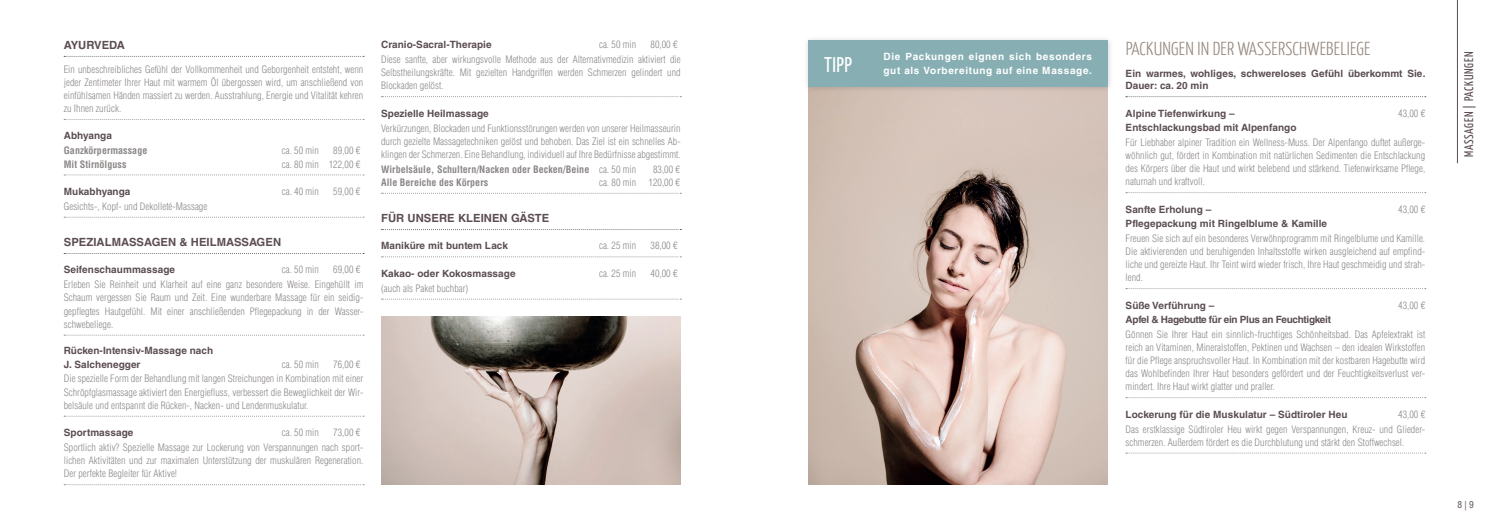
<style>
.page{position:relative;width:1489px;height:525px;background:#fff}
.page>*{position:absolute;margin:0;border:0;box-sizing:border-box;transform-origin:0 0}
.t1{font:21.25px "Yanone Kaffeesatz";color:#fff}
.t2{font:300 18.75px "Yanone Kaffeesatz";letter-spacing:.01em;color:#94877d}
.t3{font:12.5px "Yanone Kaffeesatz";letter-spacing:.06em;color:#5b4d50}
.t4{font:700 11.25px "Helvetica LT Std";letter-spacing:.005em;color:#5b4d50}
.t5{font:300 condensed 10px/13.1px "Helvetica LT Std";letter-spacing:.005em;color:#8c8787}
.t6{font:700 10px/13.1px "Helvetica LT Std";letter-spacing:.005em;color:#5b4d50}
.t7{font:700 condensed 10px "Helvetica LT Std";letter-spacing:.005em;color:#8c8787}
.t8{font:700 10px/13.8px "Helvetica LT Std";letter-spacing:.065em;color:#fff}
.t9{font:700 10px "Helvetica LT Std";letter-spacing:-.03em;color:#5b4d50}
.t10{font:condensed 9.38px "Helvetica LT Std";color:#5b4d50}
.s1{font-weight:300}
</style>
<div class="page">
<svg style="left:64px;top:56px;width:300px;height:1px"></svg>
<svg style="left:64px;top:119px;width:300px;height:1px"></svg>
<svg style="left:64px;top:174px;width:300px;height:1px"></svg>
<svg style="left:64px;top:217px;width:300px;height:1px"></svg>
<svg style="left:64px;top:253px;width:300px;height:1px"></svg>
<svg style="left:64px;top:334px;width:300px;height:1px"></svg>
<svg style="left:64px;top:415px;width:300px;height:1px"></svg>
<svg style="left:64px;top:484px;width:300px;height:1px"></svg>
<svg style="left:381px;top:96px;width:300px;height:1px"></svg>
<svg style="left:381px;top:193px;width:300px;height:1px"></svg>
<svg style="left:381px;top:229px;width:300px;height:1px"></svg>
<svg style="left:381px;top:256px;width:300px;height:1px"></svg>
<svg style="left:381px;top:298px;width:300px;height:1px"></svg>
<img style="left:381px;top:316px;width:299px;height:168px">
<img style="left:808px;top:92px;width:299px;height:392px">
<svg style="left:1125px;top:96px;width:300px;height:1px"></svg>
<svg style="left:1125px;top:192px;width:300px;height:1px"></svg>
<svg style="left:1125px;top:288px;width:300px;height:1px"></svg>
<svg style="left:1125px;top:397px;width:300px;height:1px"></svg>
<svg style="left:1125px;top:452px;width:300px;height:1px"></svg>
<div style="left:802px;top:35px;width:311px;height:57px;background:#5b4d50;opacity:.25"></div>
<div style="left:808px;top:41px;width:299px;height:46px;background:#87afb3"></div>
<hr style="left:1456px;top:0;width:1px;height:163px;background:#5b4d50">
<p class="t4" style="left:64px;top:38px;width:63px">AYURVEDA</p>
<p class="t5" style="left:64px;top:62px;width:301px;text-align:justify">Ein unbeschreibliches Gefühl der Vollkommenheit und Geborgenheit entsteht, wenn jeder Zentimeter Ihrer Haut mit warmem Öl übergossen wird, um anschließend von einfühlsamen Händen massiert zu werden. Ausstrahlung, Energie und Vitalität kehren zu Ihnen zurück.</p>
<p class="t6" style="left:64px;top:129px;width:50px">Abhyanga</p>
<p class="t7" style="left:64px;top:144px;width:85px">Ganzkörpermassage</p>
<p class="t5" style="left:282px;top:144px;width:39px">ca. 50 min</p>
<p class="t5" style="left:333px;top:144px;width:28px">89,00 €</p>
<p class="t7" style="left:64px;top:157px;width:64px">Mit Stirnölguss</p>
<p class="t5" style="left:282px;top:157px;width:80px">ca. 80 min 122,00 €</p>
<p class="t6" style="left:64px;top:184px;width:68px">Mukabhyanga</p>
<p class="t5" style="left:282px;top:184px;width:39px">ca. 40 min</p>
<p class="t5" style="left:333px;top:184px;width:28px">59,00 €</p>
<p class="t5" style="left:64px;top:199px;width:145px">Gesichts-, Kopf- und Dekolleté-Massage</p>
<p class="t4" style="left:64px;top:235px;width:219px">SPEZIALMASSAGEN &amp; HEILMASSAGEN</p>
<p class="t6" style="left:64px;top:263px;width:113px">Seifenschaummassage</p>
<p class="t5" style="left:282px;top:263px;width:39px">ca. 50 min</p>
<p class="t5" style="left:64px;top:262px;width:301px;line-height:14.9px;text-indent:269px">69,00 €<br>Erleben Sie Reinheit und Klarheit auf eine ganz besondere Weise. Eingehüllt im</p>
<p class="t5" style="left:64px;top:291px;width:301px;text-align:justify">Schaum vergessen Sie Raum und Zeit. Eine wunderbare Massage für ein seidig&shy;gepflegtes Hautgefühl. Mit einer anschließenden Pflegepackung in der Wasser&shy;schwebeliege.</p>
<p class="t6" style="left:64px;top:344px;width:151px">Rücken-Intensiv-Massage nach<br>J. Salchenegger</p>
<p class="t5" style="left:282px;top:357px;width:39px">ca. 50 min</p>
<p class="t5" style="left:64px;top:356px;width:301px;line-height:14.9px;text-indent:269px">76,00 €<br>Die spezielle Form der Behandlung mit langen Streichungen in Kombination mit einer</p>
<p class="t5" style="left:64px;top:385px;width:301px">Schröpfglasmassage aktiviert den Energiefluss, verbessert die Beweglichkeit der Wir&shy;belsäule und entspannt die Rücken-, Nacken- und Lendenmuskulatur.</p>
<p class="t6" style="left:64px;top:425px;width:71px">Sportmassage</p>
<p class="t5" style="left:282px;top:425px;width:39px">ca. 50 min</p>
<p class="t5" style="left:64px;top:424px;width:301px;line-height:14.9px;text-indent:269px">73,00 €<br>Sportlich aktiv? Spezielle Massage zur Lockerung von Verspannungen nach sport-</p>
<p class="t5" style="left:64px;top:453px;width:301px">lichen Aktivitäten und zur maximalen Unterstützung der muskulären Regeneration.<br>Der perfekte Begleiter für Aktive!</p>
<p class="t6" style="left:381px;top:38px;width:112px">Cranio-Sacral-Therapie</p>
<p class="t5" style="left:599px;top:38px;width:39px">ca. 50 min</p>
<p class="t5" style="left:381px;top:37px;width:301px;line-height:14.9px;text-indent:269px">80,00 €<br>Diese sanfte, aber wirkungsvolle Methode aus der Alternativmedizin aktiviert die</p>
<p class="t5" style="left:381px;top:66px;width:301px">Selbstheilungskräfte. Mit gezielten Handgriffen werden Schmerzen gelindert und<br>Blockaden gelöst.</p>
<p class="t6" style="left:381px;top:106px;width:109px">Spezielle Heilmassage</p>
<p class="t5" style="left:381px;top:121px;width:301px;text-align:justify">Verkürzungen, Blockaden und Funktionsstörungen werden von unserer Heilmasseurin durch gezielte Massagetechniken gelöst und behoben. Das Ziel ist ein schnelles Ab&shy;klingen der Schmerzen. Eine Behandlung, individuell auf Ihre Bedürfnisse abgestimmt.</p>
<p class="t7" style="left:381px;top:163px;width:256px">Wirbelsäule, Schultern/Nacken oder Becken/Beine <span class="s1">ca. 50 min</span></p>
<p class="t5" style="left:653px;top:162px;width:28px">83,00 €</p>
<p class="t7" style="left:381px;top:176px;width:109px">Alle Bereiche des Körpers</p>
<p class="t5" style="left:599px;top:175px;width:82px">ca. 80 min 120,00 €</p>
<p class="t4" style="left:381px;top:211px;width:170px">FÜR UNSERE KLEINEN GÄSTE</p>
<p class="t6" style="left:381px;top:239px;width:128px">Maniküre mit buntem Lack</p>
<p class="t5" style="left:599px;top:239px;width:39px">ca. 25 min</p>
<p class="t5" style="left:650px;top:239px;width:28px">38,00 €</p>
<p class="t6" style="left:381px;top:266px;width:136px">Kakao- oder Kokosmassage</p>
<p class="t5" style="left:599px;top:266px;width:39px">ca. 25 min</p>
<p class="t5" style="left:650px;top:266px;width:28px">40,00 €</p>
<p class="t5" style="left:381px;top:281px;width:89px">(auch als Paket buchbar)</p>
<h2 class="t2" style="left:1125px;top:37px;width:246px">PACKUNGEN IN DER WASSERSCHWEBELIEGE</h2>
<p class="t6" style="left:1125px;top:67px;width:301px;line-height:12.5px">Ein warmes, wohliges, schwereloses Gefühl überkommt Sie.<br>Dauer: ca. 20 min</p>
<p class="t6" style="left:1125px;top:106px;width:111px">Alpine Tiefenwirkung –</p>
<p class="t5" style="left:1397px;top:106px;width:28px">43,00 €</p>
<p class="t6" style="left:1125px;top:121px;width:172px">Entschlackungsbad mit Alpenfango</p>
<p class="t5" style="left:1125px;top:135px;width:301px;text-align:justify">Für Liebhaber alpiner Tradition ein Wellness-Muss. Der Alpenfango duftet außerge&shy;wöhnlich gut, fördert in Kombination mit natürlichen Sedimenten die Entschlackung des Körpers über die Haut und wirkt belebend und stärkend. Tiefenwirksame Pflege, naturnah und kraftvoll.</p>
<p class="t6" style="left:1125px;top:202px;width:87px">Sanfte Erholung –</p>
<p class="t5" style="left:1397px;top:202px;width:28px">43,00 €</p>
<p class="t6" style="left:1125px;top:216px;width:203px">Pflegepackung mit Ringelblume &amp; Kamille</p>
<p class="t5" style="left:1125px;top:231px;width:301px;text-align:justify">Freuen Sie sich auf ein besonderes Verwöhnprogramm mit Ringelblume und Kamille.<br>Die aktivierenden und beruhigenden Inhaltsstoffe wirken ausgleichend auf empfind&shy;liche und gereizte Haut. Ihr Teint wird wieder frisch, Ihre Haut geschmeidig und strah&shy;lend.</p>
<p class="t6" style="left:1125px;top:298px;width:90px">Süße Verführung –</p>
<p class="t5" style="left:1397px;top:298px;width:28px">43,00 €</p>
<p class="t9" style="left:1125px;top:313px;width:207px">Apfel &amp; Hagebutte für ein Plus an Feuchtigkeit</p>
<p class="t5" style="left:1125px;top:327px;width:301px;text-align:justify">Gönnen Sie Ihrer Haut ein sinnlich-fruchtiges Schönheitsbad. Das Apfelextrakt ist reich an Vitaminen, Mineralstoffen, Pektinen und Wachsen – den idealen Wirkstoffen für die Pflege anspruchsvoller Haut. In Kombination mit der kostbaren Hagebutte wird das Wohlbefinden Ihrer Haut besonders gefördert und der Feuchtigkeitsverlust ver&shy;mindert. Ihre Haut wirkt glatter und praller.</p>
<p class="t6" style="left:1125px;top:407px;width:223px">Lockerung für die Muskulatur – Südtiroler Heu</p>
<h1 class="t1" style="left:824px;top:52px;width:29px">TIPP</h1>
<p class="t8" style="left:883px;top:50px;width:210px">Die Packungen eignen sich besonders gut als Vorbereitung auf eine Massage.</p>
<p class="t3" style="left:1460px;top:157px;width:107px;rotate:-90deg">MASSAGEN | PACKUNGEN</p>
<p class="t5" style="left:1125px;top:406px;width:301px;line-height:14.9px;text-align:right">43,00 €<br>Das erstklassige Südtiroler Heu wirkt gegen Verspannungen, Kreuz- und Glieder-</p>
<p class="t5" style="left:1125px;top:435px;width:280px">schmerzen. Außerdem fördert es die Durchblutung und stärkt den Stoffwechsel.</p>
<p class="t10" style="left:1457px;top:498px;width:18px">8 | 9</p>
</div>
